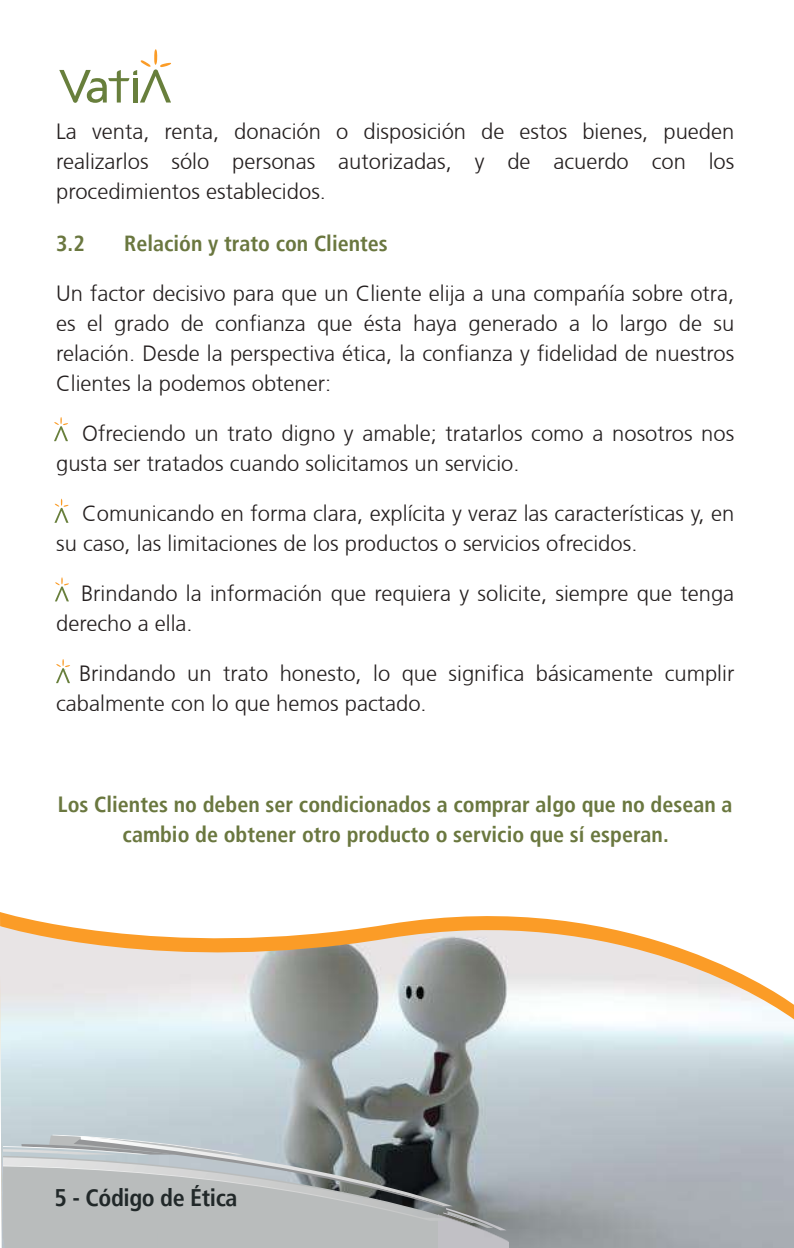
<style>
.page{position:relative;width:794px;height:1248px;background:#fff}
.page>*{position:absolute;margin:0;border:0;box-sizing:border-box;transform-origin:0 0}
.t1{font:700 condensed 24px "Frutiger LT";letter-spacing:-.015em;color:#212829}
.t2{font:300 22px/30px "Frutiger CE";color:#241f1f}
.t3{font:700 condensed 22px/30px "Frutiger LT";color:#6a773f;text-align:center}
</style>
<div class="page">
<img style="left:0;top:912px;width:794px;height:335px">
<img style="left:453px;top:1207px;width:53px;height:7px">
<img style="left:453px;top:1211px;width:41px;height:3px">
<img style="left:453px;top:1212px;width:22px;height:2px">
<img style="left:453px;top:1154px;width:52px;height:33px">
<div style="left:3px;top:1220px;width:154px;height:27px;background:#b9bcbc"></div>
<div style="left:157px;top:1220px;width:70px;height:27px;background:#b9bcbc"></div>
<div style="left:227px;top:1220px;width:71px;height:27px;background:#b9bcbc"></div>
<div style="left:298px;top:1220px;width:70px;height:27px;background:#b9bcbc"></div>
<div style="left:368px;top:1220px;width:70px;height:27px;background:#b9bcbc"></div>
<img style="left:438px;top:1214px;width:71px;height:33px">
<svg style="left:3px;top:1134px;width:450px;height:86px;background:#a5a9aa"></svg>
<svg style="left:59px;top:49px;width:112px;height:54px"></svg>
<svg style="left:54px;top:498px;width:15px;height:25px"></svg>
<svg style="left:54px;top:417px;width:14px;height:24px"></svg>
<svg style="left:55px;top:577px;width:14px;height:24px"></svg>
<svg style="left:56px;top:659px;width:14px;height:24px"></svg>
<p class="t2" style="left:56px;top:116px;width:679px;text-align:justify">La venta, renta, donación o disposición de estos bienes, pueden realizarlos sólo personas autorizadas, y de acuerdo con los procedimientos establecidos.</p>
<p class="t3" style="left:56px;top:228px;width:30px">3.2</p>
<p class="t3" style="left:124px;top:228px;width:265px">Relación y trato con Clientes</p>
<p class="t2" style="left:56px;top:278px;width:679px;text-align:justify">Un factor decisivo para que un Cliente elija a una compañía sobre otra, es el grado de confianza que ésta haya generado a lo largo de su relación. Desde la perspectiva ética, la confianza y fidelidad de nuestros Clientes la podemos obtener:</p>
<p class="t2" style="left:56px;top:418px;width:679px;text-indent:26px">Ofreciendo un trato digno y amable; tratarlos como a nosotros nos gusta ser tratados cuando solicitamos un servicio.</p>
<p class="t2" style="left:56px;top:498px;width:679px;text-indent:26px">Comunicando en forma clara, explícita y veraz las características y, en su caso, las limitaciones de los productos o servicios ofrecidos.</p>
<p class="t2" style="left:56px;top:578px;width:679px;text-indent:25px">Brindando la información que requiera y solicite, siempre que tenga derecho a ella.</p>
<p class="t2" style="left:56px;top:658px;width:679px;text-indent:23px">Brindando un trato honesto, lo que significa básicamente cumplir cabalmente con lo que hemos pactado.</p>
<p class="t3" style="left:58px;top:788px;width:676px">Los Clientes no deben ser condicionados a comprar algo que no desean a cambio de obtener otro producto o servicio que sí esperan.</p>
<p class="t1" style="left:55px;top:1182px;width:185px">5 - Código de Ética</p>
</div>
